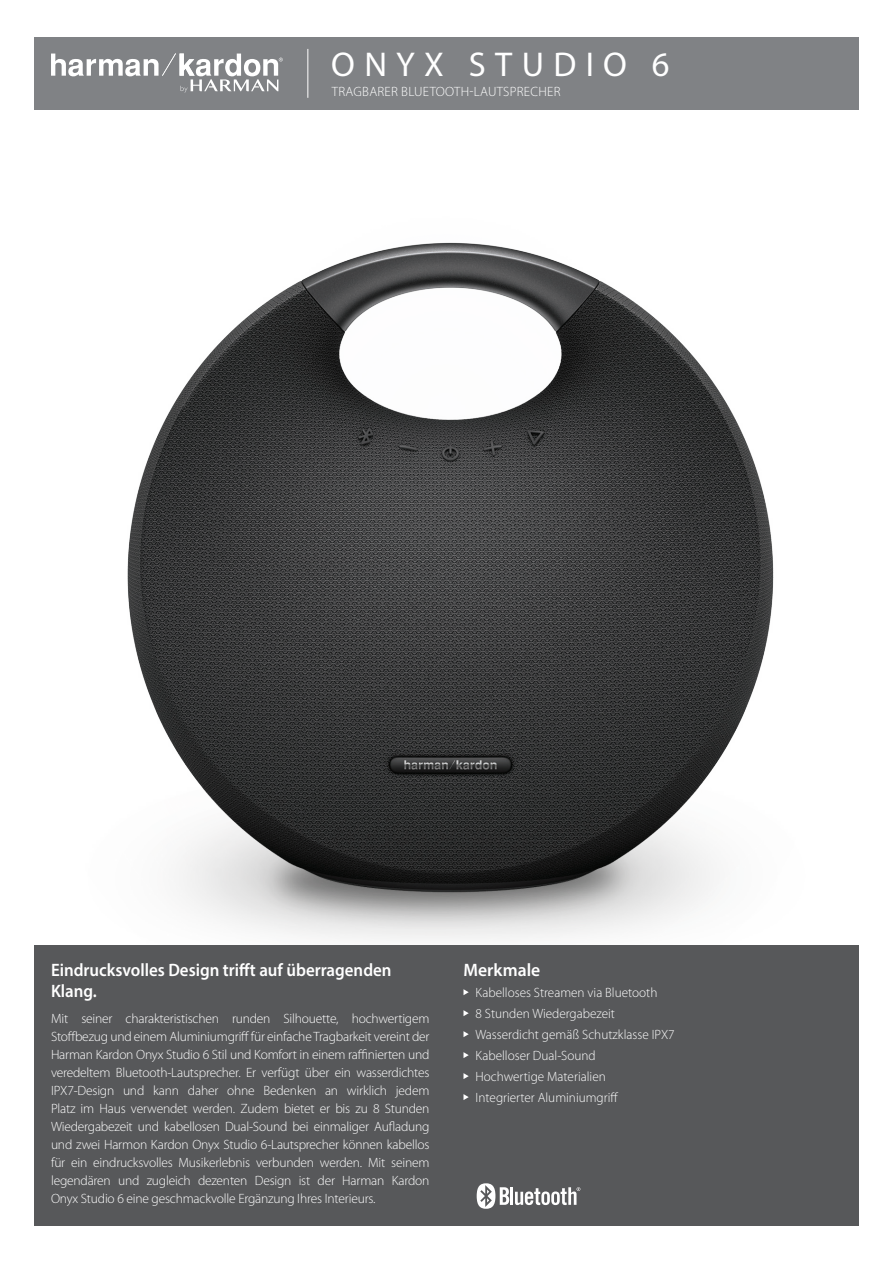
<style>
.page{position:relative;width:893px;height:1263px;background:#fff}
.page>*{position:absolute;margin:0;border:0;box-sizing:border-box;transform-origin:0 0}
.t1{font:34.5px "Myriad Pro";letter-spacing:.27em;color:#fff}
.t2{font:600 18px/21px "Myriad Pro";color:#fff;scale:.94 1}
.t3{font:600 18px "Myriad Pro";color:#fff}
.t4{font:300 13.5px/18px "Myriad Pro";color:#fff;text-align:justify}
.t5{font:300 13.5px "Myriad Pro";letter-spacing:.02em;color:#fff}
</style>
<div class="page">
<img style="left:34px;top:109px;width:825px;height:830px">
<div style="left:34px;top:37px;width:825px;height:72px;background:#808285"></div>
<hr style="left:307px;top:49px;width:1px;height:49px;background:#fff">
<svg style="left:51px;top:53px;width:232px;height:40px"></svg>
<div style="left:34px;top:945px;width:825px;height:281px;background:#57585a"></div>
<svg style="left:463px;top:989px;width:6px;height:6px"></svg>
<svg style="left:463px;top:1010px;width:6px;height:6px"></svg>
<svg style="left:463px;top:1031px;width:6px;height:6px"></svg>
<svg style="left:463px;top:1052px;width:6px;height:6px"></svg>
<svg style="left:463px;top:1073px;width:6px;height:6px"></svg>
<svg style="left:463px;top:1094px;width:6px;height:6px"></svg>
<hr style="left:510px;top:1187px;width:3px;height:18px;background:#fff">
<svg style="left:477px;top:1183px;width:32px;height:26px"></svg>
<svg style="left:515px;top:1187px;width:65px;height:18px"></svg>
<p class="t1" style="left:331px;top:44px;width:340px">ONYX STUDIO 6</p>
<p class="t5" style="left:332px;top:84px;width:230px">TRAGBARER BLUETOOTH-LAUTSPRECHER</p>
<p class="t2" style="left:51px;top:959px;width:364px">Eindrucksvolles Design trifft auf überragenden<br>Klang.</p>
<p class="t4" style="left:51px;top:1010px;width:380px">Mit seiner charakteristischen runden Silhouette, hochwertigem Stoffbezug und einem Aluminiumgriff für einfache Tragbarkeit vereint der Harman Kardon Onyx Studio 6 Stil und Komfort in einem raffinierten und veredeltem Bluetooth-Lautsprecher. Er verfügt über ein wasserdichtes IPX7-Design und kann daher ohne Bedenken an wirklich jedem Platz im Haus verwendet werden. Zudem bietet er bis zu 8 Stunden Wiedergabezeit und kabellosen Dual-Sound bei einmaliger Aufladung und zwei Harmon Kardon Onyx Studio 6-Lautsprecher können kabellos für ein eindrucksvolles Musikerlebnis verbunden werden. Mit seinem legendären und zugleich dezenten Design ist der Harman Kardon Onyx Studio 6 eine geschmackvolle Ergänzung Ihres Interieurs.</p>
<p class="t3" style="left:463px;top:958px;width:78px">Merkmale</p>
<p class="t4" style="left:475px;top:983px;width:183px">Kabelloses Streamen via Bluetooth</p>
<p class="t4" style="left:475px;top:1004px;width:141px">8 Stunden Wiedergabezeit</p>
<p class="t4" style="left:475px;top:1025px;width:201px">Wasserdicht gemäß Schutzklasse IPX7</p>
<p class="t4" style="left:475px;top:1046px;width:122px">Kabelloser Dual-Sound</p>
<p class="t4" style="left:475px;top:1067px;width:132px">Hochwertige Materialien</p>
<p class="t4" style="left:475px;top:1088px;width:144px">Integrierter Aluminiumgriff</p>
</div>
